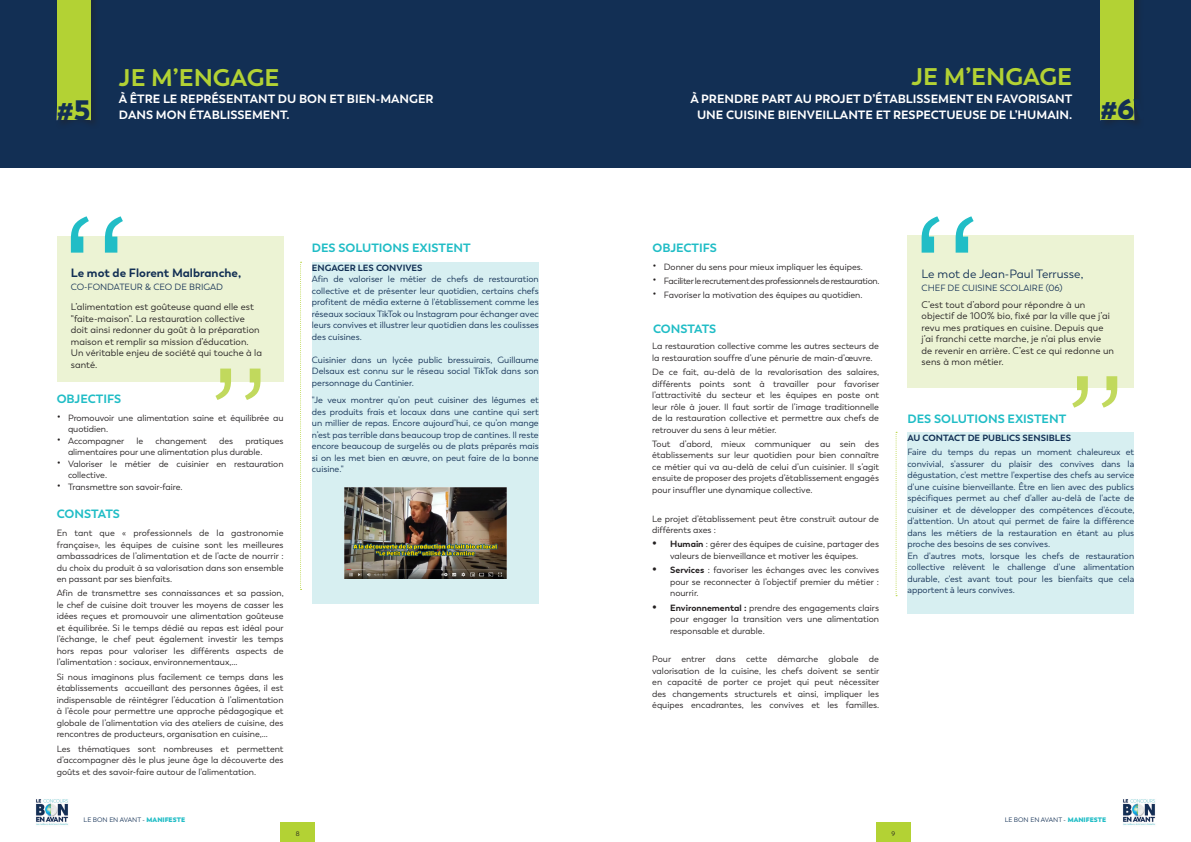
<style>
.page{position:relative;width:1191px;height:842px;background:#fff}
.page>*{position:absolute;margin:0;border:0;box-sizing:border-box;transform-origin:0 0}
.t1{font:800 28px "Trenda";color:#122f54}
.t2{font:700 24px "Trenda";color:#b3d234}
.t3{font:800 24px "Trenda";color:#122f54}
.t4{font:700 12px/16px "Trenda";color:#fff;text-align:center}
.t5{font:700 12px "Trenda";color:#21bdc6}
.t6{font:700 12px "Trenda";color:#122f54}
.t7{font:12px "Trenda";color:#122f54}
.t8{font:9.5px/11.5px "Trenda";letter-spacing:.005em;color:#231f20}
.t9{font:9px/11.5px "Trenda";color:#231f20;text-align:justify}
.t10{font:9px/11.5px "Trenda";color:#122f54;text-align:justify}
.t11{font:9px "Trenda";letter-spacing:-.03em;color:#231f20}
.t12{font:700 9px "Trenda";color:#122f54}
.t13{font:6.5px "Trenda";color:#122f54}
.t14{font:6.5px "Trenda";color:#231f20}
.s1{font-size:28px}
.s2{font-size:24px}
.s3{font-size:12px}
.s4{font-weight:700;font-size:12px}
.s5{font-weight:700}
.s6{font-weight:800;color:#21bdc6}
</style>
<div class="page">
<div style="left:595px;top:0;width:596px;height:167px;background:#122f54"></div>
<div style="left:0;top:0;width:595px;height:167px;background:#122f54"></div>
<div style="left:876px;top:822px;width:34px;height:20px;background:#b3d234"></div>
<div style="left:281px;top:822px;width:34px;height:20px;background:#b3d234"></div>
<div style="left:1098px;top:0;width:45px;height:129px;background:#142c4c"></div>
<div style="left:55px;top:0;width:45px;height:129px;background:#132d4e"></div>
<div style="left:1100px;top:0;width:34px;height:120px;background:#b3d234"></div>
<div style="left:57px;top:0;width:34px;height:120px;background:#b3d234"></div>
<img style="left:36px;top:799px;width:32px;height:26px">
<img style="left:1123px;top:799px;width:32px;height:26px">
<div style="left:57px;top:236px;width:226px;height:146px;background:#ecf3d4"></div>
<svg style="left:71px;top:216px;width:52px;height:37px"></svg>
<svg style="left:215px;top:369px;width:45px;height:31px"></svg>
<div style="left:312px;top:262px;width:227px;height:341px;background:#d7eff1"></div>
<svg style="left:300px;top:262px;width:1px;height:328px"></svg>
<div style="left:907px;top:235px;width:227px;height:152px;background:#ecf3d4"></div>
<svg style="left:921px;top:216px;width:52px;height:37px"></svg>
<svg style="left:1072px;top:376px;width:45px;height:32px"></svg>
<div style="left:907px;top:432px;width:227px;height:182px;background:#d7eff1"></div>
<svg style="left:895px;top:432px;width:2px;height:164px"></svg>
<img style="left:344px;top:487px;width:162px;height:92px">
<p class="t2" style="left:119px;top:63px;width:162px">JE M’ENGAGE</p>
<p class="t2" style="left:911px;top:62px;width:162px">JE M’ENGAGE</p>
<p class="t3" style="left:57px;top:96px;width:35px">#<span class="s1">5</span></p>
<p class="t4" style="left:119px;top:91px;width:316px">À ÊTRE LE REPRÉSENTANT DU BON ET BIEN-MANGER</p>
<p class="t4" style="left:119px;top:107px;width:172px">DANS MON ÉTABLISSEMENT.</p>
<p class="t4" style="left:690px;top:91px;width:383px">À PRENDRE PART AU PROJET D’ÉTABLISSEMENT EN FAVORISANT<br>UNE CUISINE BIENVEILLANTE ET RESPECTUEUSE DE L’HUMAIN.</p>
<p class="t1" style="left:1100px;top:91px;width:63px"><span class="s2">#</span>6W</p>
<p class="t5" style="left:312px;top:240px;width:160px">DES SOLUTIONS EXISTENT</p>
<p class="t5" style="left:652px;top:240px;width:66px">OBJECTIFS</p>
<p class="t6" style="left:71px;top:265px;width:172px">Le mot de Florent Malbranche,</p>
<p class="t10" style="left:71px;top:281px;width:154px">CO-FONDATEUR &amp; CEO DE BRIGAD</p>
<p class="t8" style="left:71px;top:301px;width:193px">L’alimentation est goûteuse quand elle est "faite-maison". La restauration collective doit ainsi redonner du goût à la préparation maison et remplir sa mission d’éducation.<br>Un véritable enjeu de société qui touche à la santé.</p>
<p class="t5" style="left:57px;top:391px;width:66px">OBJECTIFS</p>
<p class="t9" style="left:68px;top:412px;width:217px;text-indent:-11px"><span class="s3">•</span> Promouvoir une alimentation saine et équilibrée au quotidien.</p>
<p class="t9" style="left:57px;top:435px;width:69px"><span class="s3">•</span> Accompagner</p>
<p class="t9" style="left:136px;top:435px;width:8px">le</p>
<p class="t9" style="left:155px;top:435px;width:53px">changement</p>
<p class="t9" style="left:219px;top:435px;width:16px">des</p>
<p class="t9" style="left:68px;top:435px;width:217px;text-indent:177px">pratiques alimentaires pour une alimentation plus durable.</p>
<p class="t9" style="left:68px;top:458px;width:217px;text-indent:-11px"><span class="s3">•</span> Valoriser le métier de cuisinier en restauration collective.</p>
<p class="t9" style="left:57px;top:481px;width:127px"><span class="s3">•</span> Transmettre son savoir-faire.</p>
<p class="t9" style="left:57px;top:527px;width:228px">En tant que « professionnels de la gastronomie française», les équipes de cuisine sont les meilleures ambassadrices de l’alimentation et de l’acte de nourrir : du choix du produit à sa valorisation dans son ensemble en passant par ses bienfaits.</p>
<p class="t9" style="left:57px;top:588px;width:229px">Afin de transmettre ses connaissances et sa passion, le chef de cuisine doit trouver les moyens de casser les idées reçues et promouvoir une alimentation goûteuse et équilibrée. Si le temps dédié au repas est idéal pour l’échange, le chef peut également investir les temps hors repas pour valoriser les différents aspects de l’alimentation : sociaux, environnementaux,…</p>
<p class="t9" style="left:57px;top:671px;width:228px">Si nous imaginons plus facilement ce temps dans les établissements accueillant des personnes âgées, il est indispensable de réintégrer l’éducation à l’alimentation à l’école pour permettre une approche pédagogique et globale de l’alimentation via des ateliers de cuisine, des rencontres de producteurs, organisation en cuisine,…</p>
<p class="t9" style="left:57px;top:743px;width:228px">Les thématiques sont nombreuses et permettent d’accompagner dès le plus jeune âge la découverte des goûts et des savoir-faire autour de l'alimentation.</p>
<p class="t5" style="left:57px;top:507px;width:65px">CONSTATS</p>
<p class="t12" style="left:312px;top:262px;width:112px">ENGAGER LES CONVIVES</p>
<p class="t10" style="left:312px;top:274px;width:228px">Afin de valoriser le métier de chefs de restauration collective et de présenter leur quotidien, certains chefs profitent de média externe à l'établissement comme les réseaux sociaux TikTok ou Instagram pour échanger avec leurs convives et illustrer leur quotidien dans les coulisses des cuisines.</p>
<p class="t10" style="left:312px;top:354px;width:228px">Cuisinier dans un lycée public bressuirais, Guillaume Delsaux est connu sur le réseau social TikTok dans son personnage du Cantinier.</p>
<p class="t10" style="left:312px;top:394px;width:228px">"Je veux montrer qu’on peut cuisiner des légumes et des produits frais et locaux dans une cantine qui sert un millier de repas. Encore aujourd’hui, ce qu’on mange n’est pas terrible dans beaucoup trop de cantines. Il reste encore beaucoup de surgelés ou de plats préparés mais si on les met bien en œuvre, on peut faire de la bonne cuisine."</p>
<p class="t9" style="left:652px;top:261px;width:212px"><span class="s3">•</span> Donner du sens pour mieux impliquer les équipes.</p>
<p class="t11" style="left:652px;top:276px;width:229px"><span class="s3">•</span> Faciliter le recrutement des professionnels de restauration.</p>
<p class="t9" style="left:652px;top:290px;width:212px"><span class="s3">•</span> Favoriser la motivation des équipes au quotidien.</p>
<p class="t5" style="left:653px;top:322px;width:65px">CONSTATS</p>
<p class="t9" style="left:652px;top:340px;width:228px">La restauration collective comme les autres secteurs de la restauration souffre d’une pénurie de main-d’œuvre.</p>
<p class="t9" style="left:652px;top:366px;width:229px">De ce fait, au-delà de la revalorisation des salaires, différents points sont à travailler pour favoriser l’attractivité du secteur et les équipes en poste ont leur rôle à jouer. Il faut sortir de l’image traditionnelle de la restauration collective et permettre aux chefs de retrouver du sens à leur métier.</p>
<p class="t9" style="left:652px;top:438px;width:228px">Tout d’abord, mieux communiquer au sein des établissements sur leur quotidien pour bien connaître ce métier qui va au-delà de celui d’un cuisinier. Il s’agit ensuite de proposer des projets d’établissement engagés pour insuffler une dynamique collective.</p>
<p class="t9" style="left:652px;top:513px;width:228px">Le projet d’établissement peut être construit autour de différents axes :</p>
<p class="t9" style="left:652px;top:539px;width:228px;text-align:center"><span class="s4">•</span> <span class="s5">Humain</span> : gérer des équipes de cuisine, partager des valeurs de bienveillance et motiver les équipes.</p>
<p class="t9" style="left:670px;top:564px;width:210px;text-indent:-18px"><span class="s4">•</span> <span class="s5">Services</span> : favoriser les échanges avec les convives pour se reconnecter à l’objectif premier du métier : nourrir.</p>
<p class="t9" style="left:670px;top:602px;width:210px;text-indent:-18px"><span class="s4">•</span> <span class="s5">Environnemental :</span> prendre des engagements clairs pour engager la transition vers une alimentation responsable et durable.</p>
<p class="t9" style="left:652px;top:653px;width:229px">Pour entrer dans cette démarche globale de valorisation de la cuisine, les chefs doivent se sentir en capacité de porter ce projet qui peut nécessiter des changements structurels et ainsi, impliquer les équipes encadrantes, les convives et les familles.</p>
<p class="t7" style="left:921px;top:266px;width:163px">Le mot de Jean-Paul Terrusse,</p>
<p class="t10" style="left:921px;top:282px;width:142px">CHEF DE CUISINE SCOLAIRE (06)</p>
<p class="t8" style="left:921px;top:299px;width:194px">C’est tout d’abord pour répondre à un objectif de 100% bio, fixé par la ville que j’ai revu mes pratiques en cuisine. Depuis que j’ai franchi cette marche, je n'ai plus envie de revenir en arrière. C’est ce qui redonne un sens à mon métier.</p>
<p class="t5" style="left:907px;top:412px;width:160px">DES SOLUTIONS EXISTENT</p>
<p class="t12" style="left:907px;top:432px;width:165px">AU CONTACT DE PUBLICS SENSIBLES</p>
<p class="t10" style="left:907px;top:447px;width:228px">Faire du temps du repas un moment chaleureux et convivial, s'assurer du plaisir des convives dans la dégustation, c'est mettre l'expertise des chefs au service d'une cuisine bienveillante. Être en lien avec des publics spécifiques permet au chef d'aller au-delà de l'acte de cuisiner et de développer des compétences d'écoute, d'attention. Un atout qui permet de faire la différence dans les métiers de la restauration en étant au plus proche des besoins de ses convives.</p>
<p class="t10" style="left:907px;top:550px;width:228px">En d'autres mots, lorsque les chefs de restauration collective relèvent le challenge d'une alimentation durable, c'est avant tout pour les bienfaits que cela apportent à leurs convives.</p>
<p class="t13" style="left:84px;top:816px;width:103px">LE BON EN AVANT - <span class="s6">MANIFESTE</span></p>
<p class="t13" style="left:1004px;top:816px;width:103px">LE BON EN AVANT - <span class="s6">MANIFESTE</span></p>
<p class="t14" style="left:296px;top:830px;width:5px">8</p>
<p class="t14" style="left:891px;top:830px;width:5px">9</p>
</div>
